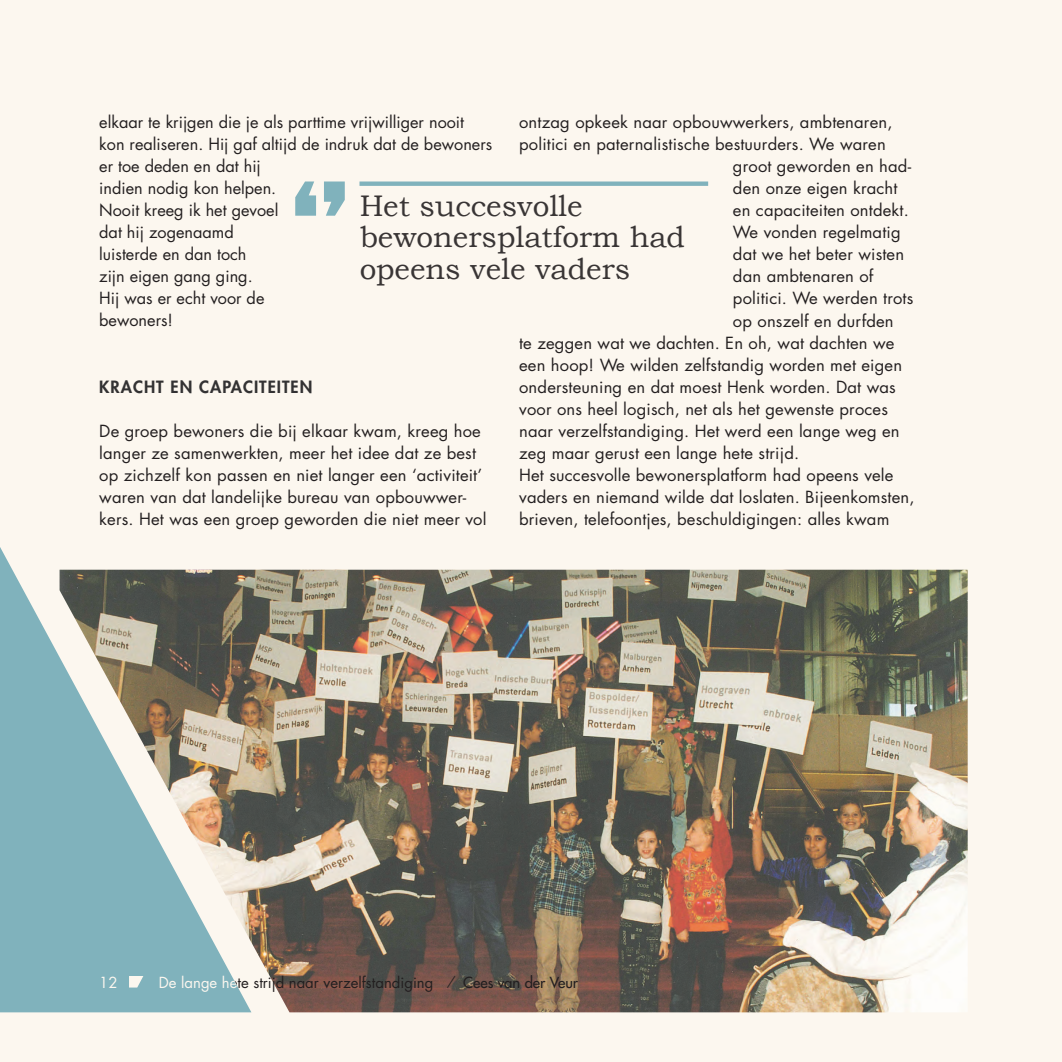
<style>
.page{position:relative;width:1062px;height:1062px;background:#fff}
.page>*{position:absolute;margin:0;border:0;box-sizing:border-box;transform-origin:0 0}
.t1{font:29.75px/31.5px "Bookman Old Style";color:#231f20}
.Koppen{font:800 16.45px "Futura Std";letter-spacing:.06em;color:#333233}
.Tekst{font:16.28px/22.1px "Futura Std";letter-spacing:.01em;color:#231f20}
.Bijschrift{font:14.88px "Futura Std";color:#231f20}
.Bijschrift-2{font:14.88px "Futura Std";color:#fcf7ef}
.s1{font-style:italic;font-size:12.25px}
.s2{font-weight:500}
</style>
<div class="page">
<div style="left:1052px;top:0;width:10px;height:1062px;background:#fcf7ef"></div>
<div style="left:0;top:0;width:1052px;height:1062px;background:#fcf7ef"></div>
<img style="left:251px;top:569px;width:716px;height:443px">
<svg style="left:0;top:547px;width:251px;height:465px;fill:#80b2bc"></svg>
<svg style="left:129px;top:976px;width:14px;height:11px"></svg>
<div style="left:359px;top:181px;width:349px;height:5px;background:#80b2bc"></div>
<svg style="left:295px;top:181px;width:50px;height:35px"></svg>
<p class="Tekst" style="left:99px;top:111px;width:394px">elkaar te krijgen die je als parttime vrijwilliger nooit kon realiseren. Hij gaf altijd de indruk dat de bewoners er toe deden en dat hij<br>indien nodig kon helpen.<br>Nooit kreeg ik het gevoel<br>dat hij zogenaamd<br>luisterde en dan toch<br>zijn eigen gang ging.<br>Hij was er echt voor de<br>bewoners!</p>
<p class="Tekst" style="left:519px;top:111px;width:375px">ontzag opkeek naar opbouwwerkers, ambtenaren,</p>
<p class="Tekst" style="left:519px;top:133px;width:368px">politici en paternalistische bestuurders. We waren</p>
<p class="Tekst" style="left:733px;top:155px;width:180px">groot geworden en had-</p>
<p class="Tekst" style="left:733px;top:177px;width:166px">den onze eigen kracht</p>
<p class="Tekst" style="left:733px;top:199px;width:177px">en capaciteiten ontdekt.</p>
<p class="Tekst" style="left:733px;top:221px;width:169px">We vonden regelmatig</p>
<p class="Tekst" style="left:733px;top:243px;width:173px">dat we het beter wisten</p>
<p class="Tekst" style="left:733px;top:265px;width:142px">dan ambtenaren of</p>
<p class="Tekst" style="left:733px;top:287px;width:182px">politici. We werden trots</p>
<p class="Tekst" style="left:733px;top:310px;width:162px">op onszelf en durfden</p>
<p class="Tekst" style="left:519px;top:332px;width:377px">te zeggen wat we dachten. En oh, wat dachten we</p>
<p class="Tekst" style="left:519px;top:354px;width:384px">een hoop! We wilden zelfstandig worden met eigen</p>
<p class="Tekst" style="left:519px;top:376px;width:378px">ondersteuning en dat moest Henk worden. Dat was</p>
<p class="Tekst" style="left:519px;top:398px;width:370px">voor ons heel logisch, net als het gewenste proces</p>
<p class="Tekst" style="left:519px;top:420px;width:382px">naar verzelfstandiging. Het werd een lange weg en</p>
<p class="Tekst" style="left:519px;top:442px;width:281px">zeg maar gerust een lange hete strijd.</p>
<p class="Tekst" style="left:519px;top:464px;width:397px">Het succesvolle bewonersplatform had opeens vele vaders en niemand wilde dat loslaten. Bijeenkomsten, brieven, telefoontjes, beschuldigingen: alles kwam</p>
<h1 class="t1" style="left:359px;top:190px;width:327px">Het succesvolle bewonersplatform had opeens vele vaders</h1>
<p class="Koppen" style="left:99px;top:376px;width:214px">KRACHT EN CAPACITEITEN</p>
<p class="Tekst" style="left:99px;top:420px;width:389px">De groep bewoners die bij elkaar kwam, kreeg hoe langer ze samenwerkten, meer het idee dat ze best op zichzelf kon passen en niet langer een ‘activiteit’ waren van dat landelijke bureau van opbouwwer&shy;kers. Het was een groep geworden die niet meer vol</p>
<p class="Bijschrift-2" style="left:99px;top:972px;width:20px">12</p>
<p class="Bijschrift" style="left:159px;top:972px;width:421px">De lange hete strijd naar verzelfstandiging <span class="s1">/</span> <span class="s2">Cees van der Veur</span></p>
</div>
